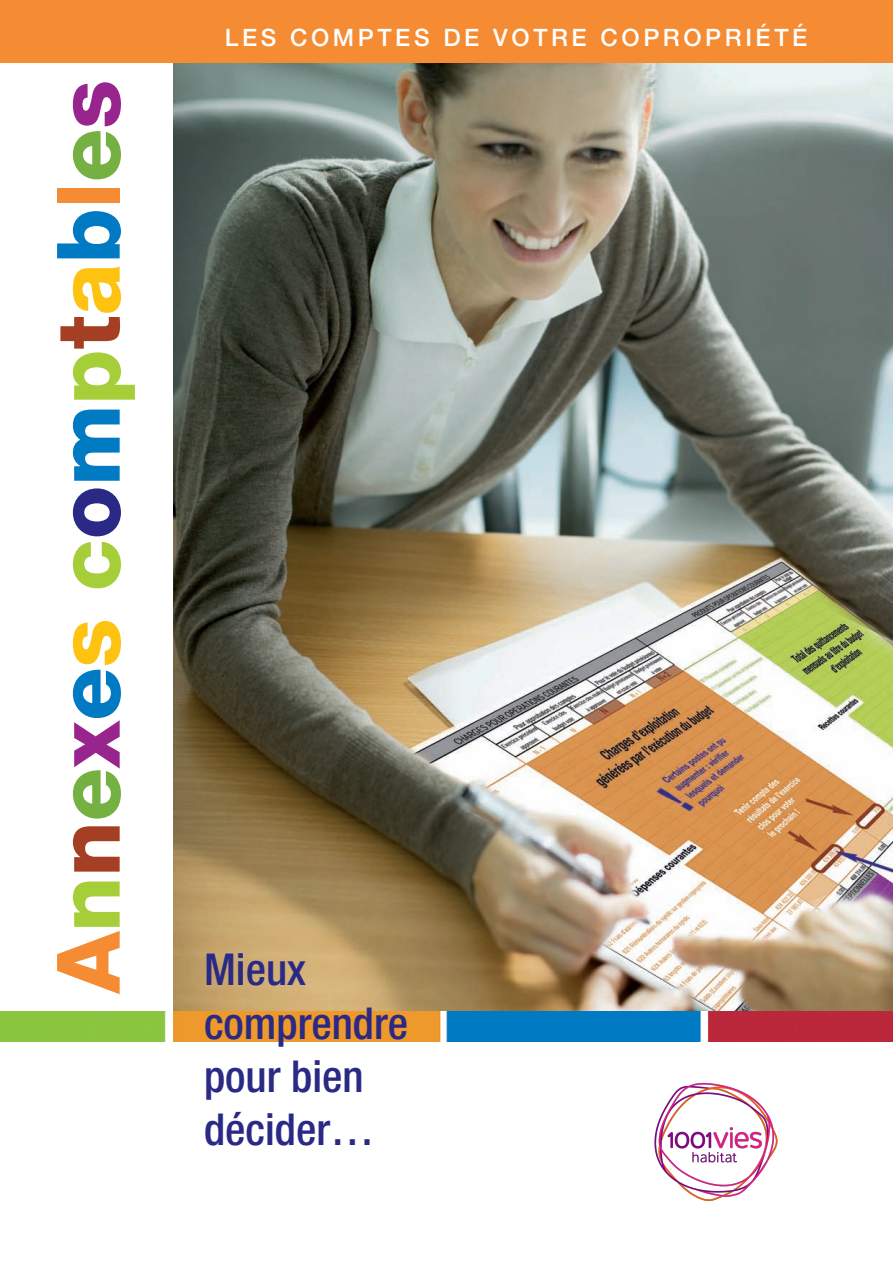
<style>
.page{position:relative;width:893px;height:1263px;background:#fff}
.page>*{position:absolute;margin:0;border:0;box-sizing:border-box;transform-origin:0 0}
.t1{font:800 87.6px "Helvetica Neue";color:#a6ce39}
.t2{font:500 condensed 44.1px/53.2px "Helvetica Neue";color:#2a2a86}
.t3{font:500 24px "Helvetica Neue";letter-spacing:.15em;color:#fff}
.s1{color:#f58b32}
.s2{color:#a53f23}
.s3{color:#75b042}
.s4{color:#98258e}
.s5{color:#007ac2}
.s6{color:#fec210}
.s7{color:#2a2a86}
</style>
<div class="page">
<img style="left:173px;top:63px;width:720px;height:948px">
<img style="left:0;top:1011px;width:893px;height:30px">
<div style="left:0;top:0;width:893px;height:63px;background:#f58b32"></div>
<hr style="left:169px;top:1009px;width:4px;height:36px;background:#fff">
<img style="left:654px;top:1082px;width:124px;height:119px">
<h1 class="t1" style="left:57px;top:993px;width:915px;rotate:-90deg"><span class="s1">A</span>n<span class="s2">n</span><span class="s3">e</span><span class="s4">x</span><span class="s5">e</span><span class="s6">s</span> c<span class="s7">o</span><span class="s5">m</span>p<span class="s2">t</span><span class="s6">a</span><span class="s5">b</span><span class="s1">l</span><span class="s3">e</span><span class="s4">s</span></h1>
<p class="t3" style="left:225px;top:29px;width:584px">LES COMPTES DE VOTRE COPROPRIÉTÉ</p>
<p class="t2" style="left:204px;top:947px;width:205px">Mieux comprendre pour bien décider…</p>
</div>
